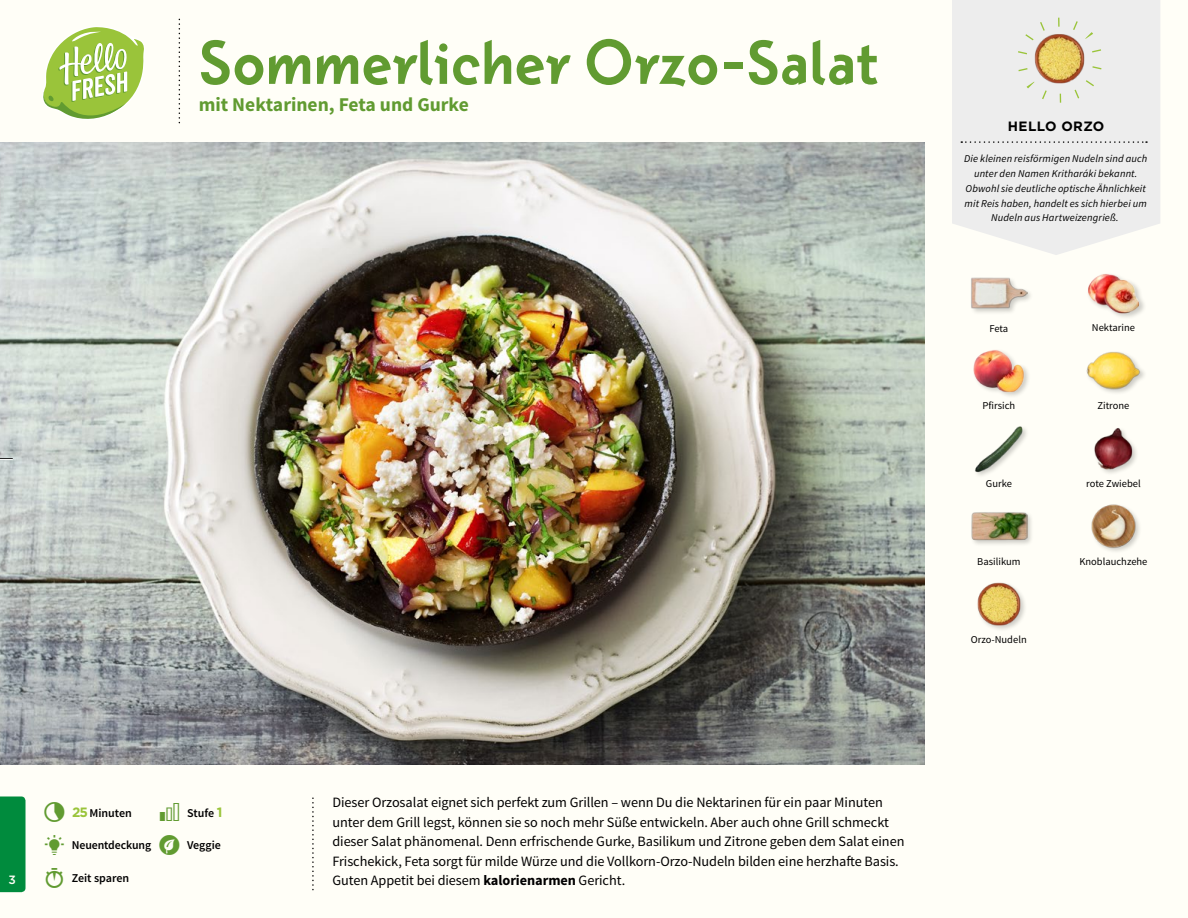
<style>
.page{position:relative;width:1188px;height:918px;background:#fffef7}
.page>*{position:absolute;margin:0;border:0;box-sizing:border-box;transform-origin:0 0}
.t1{font:700 66px "Instanter OT";letter-spacing:-.01em;color:#619b31}
.t2{font:700 19.5px "Source Sans Pro";color:#619b31}
.t3{font:14.25px/19.5px "Source Sans Pro";letter-spacing:-.005em;color:#000}
.t4{font:700 13.5px "Gotham";letter-spacing:.03em;color:#000}
.t5{font:600 12px "Source Sans Pro";letter-spacing:-.01em;color:#000}
.t6{font:500 12px "Gotham";color:#fffef7}
.t7{font:italic 10.5px/14.7px "Source Sans Pro";letter-spacing:.015em;color:#000;text-align:center}
.t8{font:10.5px "Source Sans Pro";color:#000}
.s1{font-family:"Gotham";font-weight:700;font-size:13.5px;color:#9ac43a}
.s2{font-weight:700}
</style>
<div class="page">
<img style="left:977px;top:582px;width:48px;height:48px">
<img style="left:1091px;top:504px;width:49px;height:48px">
<img style="left:1094px;top:428px;width:43px;height:45px">
<div style="left:970px;top:511px;width:64px;height:37px;background:#000;opacity:.2"></div>
<img style="left:970px;top:511px;width:58px;height:37px">
<img style="left:975px;top:426px;width:52px;height:50px">
<div style="left:1086px;top:350px;width:61px;height:46px;background:#000;opacity:.2"></div>
<img style="left:1086px;top:350px;width:56px;height:46px">
<div style="left:972px;top:348px;width:59px;height:51px;background:#000;opacity:.2"></div>
<img style="left:972px;top:348px;width:55px;height:51px">
<div style="left:1086px;top:272px;width:61px;height:49px;background:#000;opacity:.2"></div>
<img style="left:1086px;top:272px;width:56px;height:49px">
<div style="left:970px;top:276px;width:64px;height:39px;background:#000;opacity:.2"></div>
<img style="left:970px;top:276px;width:57px;height:39px">
<svg style="left:43px;top:27px;width:101px;height:92px"></svg>
<svg style="left:952px;top:0;width:208px;height:255px;background:#eeeeed"></svg>
<svg style="left:961px;top:141px;width:186px;height:2px"></svg>
<img style="left:1027px;top:25px;width:66px;height:66px">
<div style="left:1017px;top:18px;width:85px;height:85px;border:9px dashed #9ac43a;border-radius:50%"></div>
<div style="left:0;top:796px;width:26px;height:96px;background:#008b3d"></div>
<img style="left:0;top:142px;width:925px;height:623px">
<svg style="left:0;top:458px;width:13px;height:2px"></svg>
<h1 class="t1" style="left:199px;top:23px;width:682px">Sommerlicher Orzo-Salat</h1>
<h2 class="t2" style="left:199px;top:92px;width:272px">mit Nektarinen, Feta und Gurke</h2>
<p class="t4" style="left:1008px;top:117px;width:98px">HELLO ORZO</p>
<p class="t7" style="left:964px;top:152px;width:185px">Die kleinen reisförmigen Nudeln sind auch unter den Namen Kritharáki bekannt.<br>Obwohl sie deutliche optische Ähnlichkeit mit Reis haben, handelt es sich hierbei um Nudeln aus Hartweizengrieß.</p>
<p class="t8" style="left:989px;top:322px;width:20px">Feta</p>
<p class="t8" style="left:1092px;top:321px;width:44px">Nektarine</p>
<p class="t8" style="left:983px;top:399px;width:34px">Pfirsich</p>
<p class="t8" style="left:1097px;top:399px;width:33px">Zitrone</p>
<p class="t8" style="left:986px;top:477px;width:28px">Gurke</p>
<p class="t8" style="left:1086px;top:477px;width:56px">rote Zwiebel</p>
<p class="t8" style="left:977px;top:555px;width:45px">Basilikum</p>
<p class="t8" style="left:1079px;top:555px;width:70px">Knoblauchzehe</p>
<p class="t8" style="left:971px;top:633px;width:57px">Orzo-Nudeln</p>
<p class="t6" style="left:9px;top:872px;width:9px">3</p>
<p class="t5" style="left:72px;top:805px;width:61px"><span class="s1">25</span> Minuten</p>
<p class="t5" style="left:187px;top:805px;width:37px">Stufe <span class="s1">1</span></p>
<p class="t5" style="left:72px;top:838px;width:81px">Neuentdeckung</p>
<p class="t5" style="left:187px;top:838px;width:35px">Veggie</p>
<p class="t5" style="left:72px;top:870px;width:59px">Zeit sparen</p>
<p class="t3" style="left:332px;top:793px;width:574px">Dieser Orzosalat eignet sich perfekt zum Grillen – wenn Du die Nektarinen für ein paar Minuten unter dem Grill legst, können sie so noch mehr Süße entwickeln. Aber auch ohne Grill schmeckt dieser Salat phänomenal. Denn erfrischende Gurke, Basilikum und Zitrone geben dem Salat einen Frischekick, Feta sorgt für milde Würze und die Vollkorn-Orzo-Nudeln bilden eine herzhafte Basis.<br>Guten Appetit bei diesem <span class="s2">kalorienarmen</span> Gericht.</p>
</div>
